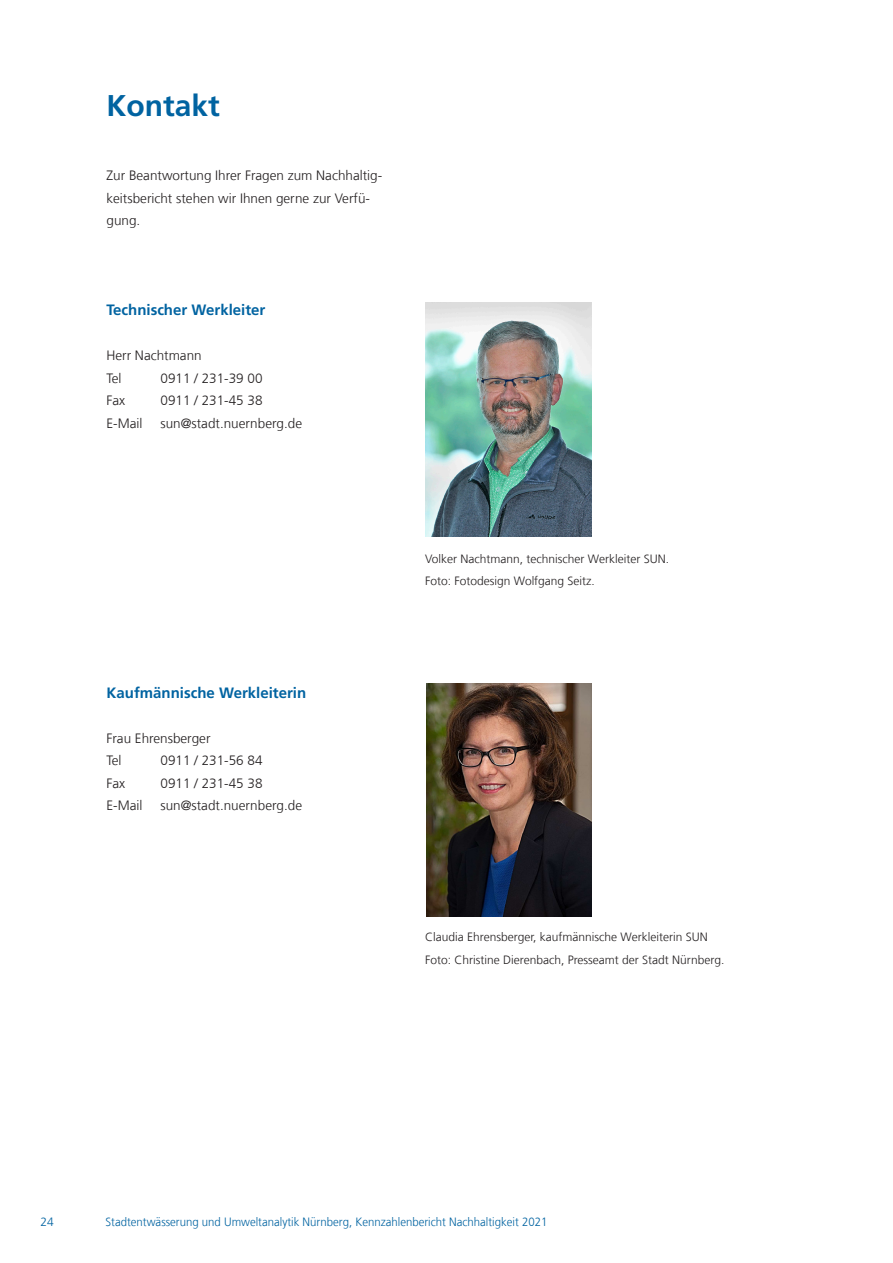
<style>
.page{position:relative;width:893px;height:1263px;background:#fff}
.page>*{position:absolute;margin:0;border:0;box-sizing:border-box;transform-origin:0 0}
.t1{font:700 30px "Frutiger LT Com";color:#0063a1}
.t2{font:700 15px "Frutiger LT Com";color:#0063a1}
.t3{font:300 13.5px/22.5px "Frutiger LT Com";color:#231f20}
.t4{font:300 12px/22.5px "Frutiger LT Com";color:#231f20}
.t5{font:300 12px "Frutiger LT Com";color:#0063a1;scale:.95 1}
.t6{font:300 12px "Frutiger LT Com";color:#0063a1}
</style>
<div class="page">
<img style="left:425px;top:302px;width:166px;height:234px">
<img style="left:426px;top:683px;width:165px;height:233px">
<h1 class="t1" style="left:106px;top:88px;width:115px">Kontakt</h1>
<p class="t3" style="left:106px;top:164px;width:277px">Zur Beantwortung Ihrer Fragen zum Nachhaltig&shy;keitsbericht stehen wir Ihnen gerne zur Verfü&shy;gung.</p>
<p class="t2" style="left:106px;top:301px;width:160px">Technischer Werkleiter</p>
<p class="t3" style="left:106px;top:344px;width:97px">Herr Nachtmann<br>Tel</p>
<p class="t3" style="left:160px;top:367px;width:104px">0911 / 231-39 00</p>
<p class="t3" style="left:106px;top:389px;width:20px">Fax</p>
<p class="t3" style="left:160px;top:389px;width:104px">0911 / 231-45 38</p>
<p class="t3" style="left:106px;top:412px;width:37px">E-Mail</p>
<p class="t3" style="left:160px;top:412px;width:143px">sun@stadt.nuernberg.de</p>
<p class="t2" style="left:106px;top:684px;width:201px">Kaufmännische Werkleiterin</p>
<p class="t3" style="left:106px;top:727px;width:106px">Frau Ehrensberger<br>Tel</p>
<p class="t3" style="left:160px;top:749px;width:104px">0911 / 231-56 84</p>
<p class="t3" style="left:106px;top:772px;width:20px">Fax</p>
<p class="t3" style="left:160px;top:772px;width:104px">0911 / 231-45 38</p>
<p class="t3" style="left:106px;top:794px;width:37px">E-Mail</p>
<p class="t3" style="left:160px;top:794px;width:143px">sun@stadt.nuernberg.de</p>
<p class="t4" style="left:425px;top:547px;width:245px">Volker Nachtmann, technischer Werkleiter SUN.<br>Foto: Fotodesign Wolfgang Seitz.</p>
<p class="t4" style="left:425px;top:926px;width:301px">Claudia Ehrensberger, kaufmännische Werkleiterin SUN<br>Foto: Christine Dierenbach, Presseamt der Stadt Nürnberg.</p>
<p class="t6" style="left:40px;top:1215px;width:15px">24</p>
<p class="t5" style="left:106px;top:1215px;width:466px">Stadtentwässerung und Umweltanalytik Nürnberg, Kennzahlenbericht Nachhaltigkeit 2021</p>
</div>
